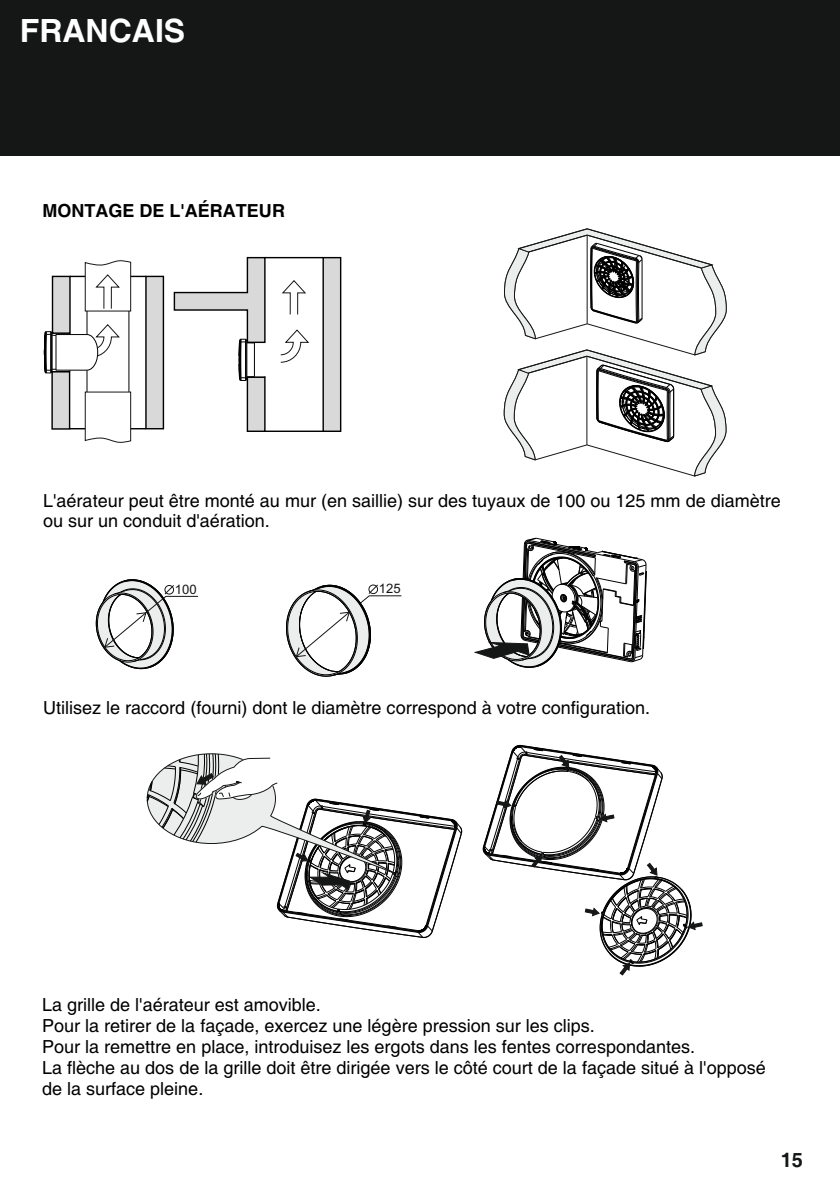
<style>
.page{position:relative;width:840px;height:1191px;background:#fff}
.page>*{position:absolute;margin:0;border:0;box-sizing:border-box;transform-origin:0 0}
.t1{font:700 32px "Arial";color:#fff}
.t2{font:700 20px "Arial";color:#151616}
.t3{font:18px/20.8px "Arial";color:#000}
.t4{font:700 18px "Arial";color:#000}
.t5{font:13px "Arial";color:#151616}
</style>
<div class="page">
<div style="left:0;top:0;width:839px;height:156px;background:#151616"></div>
<svg style="left:146px;top:753px;width:316px;height:185px"></svg>
<svg style="left:482px;top:745px;width:220px;height:230px"></svg>
<svg style="left:96px;top:579px;width:102px;height:90px"></svg>
<svg style="left:286px;top:584px;width:115px;height:92px"></svg>
<svg style="left:474px;top:538px;width:172px;height:130px"></svg>
<svg style="left:503px;top:228px;width:223px;height:248px"></svg>
<hr style="left:265px;top:257px;width:58px;height:1px;background:#000">
<hr style="left:265px;top:430px;width:58px;height:2px;background:#000">
<svg style="left:321px;top:256px;width:21px;height:176px;background:#bcbcbd"></svg>
<svg style="left:173px;top:256px;width:93px;height:176px"></svg>
<svg style="left:282px;top:280px;width:24px;height:35px"></svg>
<svg style="left:280px;top:329px;width:29px;height:34px"></svg>
<hr style="left:70px;top:276px;width:76px;height:1px;background:#000">
<hr style="left:70px;top:428px;width:76px;height:1px;background:#000">
<svg style="left:144px;top:275px;width:21px;height:155px;background:#bcbcbd"></svg>
<svg style="left:44px;top:260px;width:87px;height:183px"></svg>
<h1 class="t1" style="left:20px;top:19px;width:167px">FRANCAIS</h1>
<p class="t4" style="left:42px;top:204px;width:244px">MONTAGE DE L'AÉRATEUR</p>
<p class="t3" style="left:43px;top:491px;width:738px">L'aérateur peut être monté au mur (en saillie) sur des tuyaux de 100 ou 125 mm de diamètre ou sur un conduit d'aération.</p>
<p class="t5" style="left:175px;top:584px;width:23px">100</p>
<p class="t5" style="left:379px;top:584px;width:23px">125</p>
<p class="t3" style="left:43px;top:698px;width:608px">Utilisez le raccord (fourni) dont le diamètre correspond à votre configuration.</p>
<p class="t3" style="left:42px;top:996px;width:724px">La grille de l'aérateur est amovible.<br>Pour la retirer de la façade, exercez une légère pression sur les clips.<br>Pour la remettre en place, introduisez les ergots dans les fentes correspondantes.<br>La flèche au dos de la grille doit être dirigée vers le côté court de la façade situé à l'opposé de la surface pleine.</p>
<p class="t2" style="left:780px;top:1152px;width:24px">15</p>
</div>
